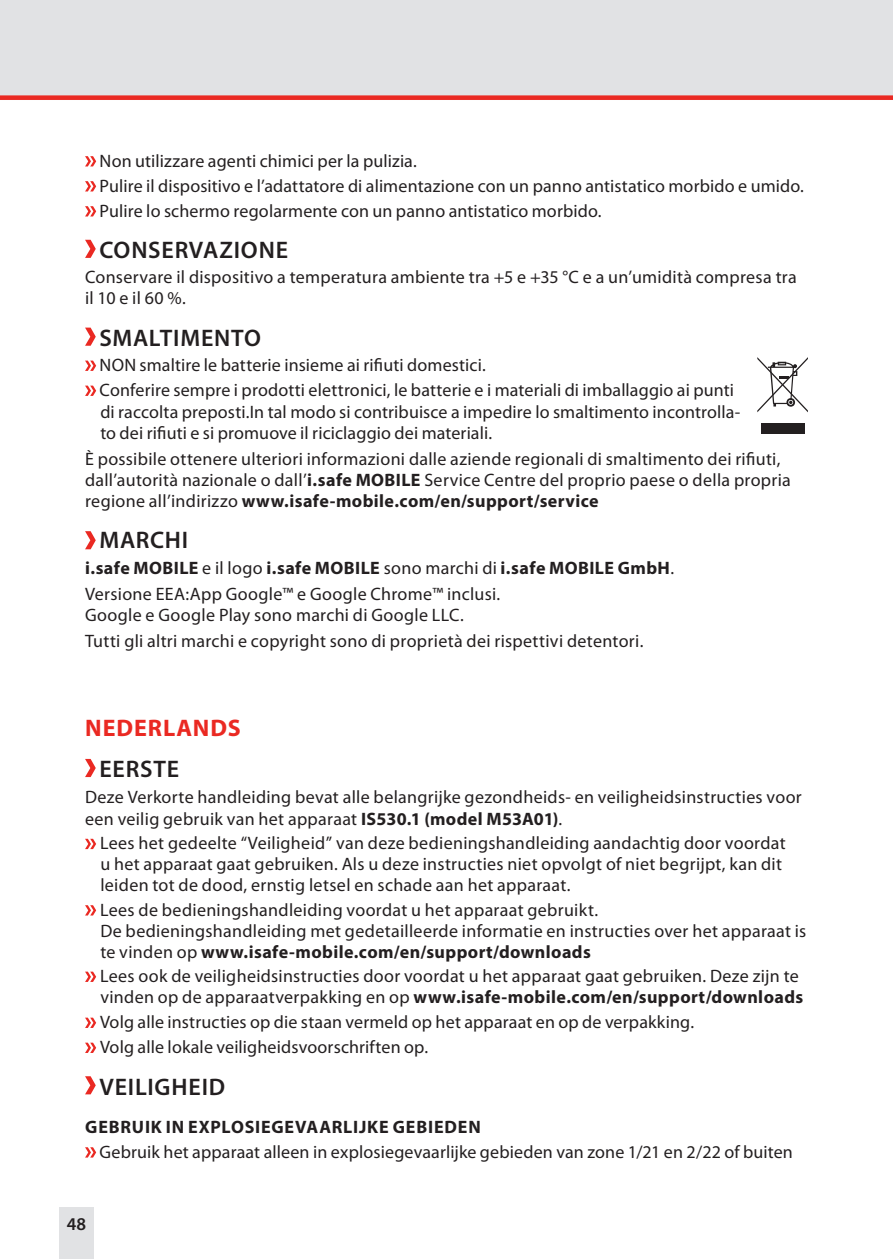
<style>
.page{position:relative;width:893px;height:1259px;background:#fff}
.page>*{position:absolute;margin:0;border:0;box-sizing:border-box;transform-origin:0 0}
.t1{font:600 24px "Myriad Pro";letter-spacing:.035em;color:#231f20}
.t2{font:700 24px "Myriad Pro";letter-spacing:.04em;color:#ea2922}
.t3{font:18px/21px "Myriad Pro";letter-spacing:.015em;color:#231f20}
.t4{font:700 18px "Myriad Pro";letter-spacing:.045em;color:#231f20}
.t5{font:600 18px "Myriad Pro";color:#231f20}
.s1{font-weight:700}
</style>
<div class="page">
<div style="left:60px;top:1208px;width:34px;height:51px;background:#e1e2e4"></div>
<div style="left:0;top:0;width:893px;height:95px;background:#e1e2e4"></div>
<svg style="left:0;top:95px;width:893px;height:5px;background:#e93933"></svg>
<svg style="left:85px;top:156px;width:11px;height:10px"></svg>
<svg style="left:85px;top:181px;width:11px;height:10px"></svg>
<svg style="left:85px;top:206px;width:11px;height:10px"></svg>
<svg style="left:85px;top:240px;width:11px;height:18px"></svg>
<svg style="left:85px;top:327px;width:11px;height:19px"></svg>
<svg style="left:85px;top:360px;width:11px;height:11px"></svg>
<svg style="left:85px;top:385px;width:11px;height:11px"></svg>
<svg style="left:85px;top:531px;width:11px;height:18px"></svg>
<svg style="left:85px;top:759px;width:11px;height:18px"></svg>
<svg style="left:85px;top:839px;width:11px;height:10px"></svg>
<svg style="left:85px;top:905px;width:11px;height:10px"></svg>
<svg style="left:85px;top:971px;width:11px;height:11px"></svg>
<svg style="left:85px;top:1017px;width:11px;height:11px"></svg>
<svg style="left:85px;top:1042px;width:11px;height:11px"></svg>
<svg style="left:85px;top:1076px;width:11px;height:18px"></svg>
<svg style="left:85px;top:1147px;width:11px;height:10px"></svg>
<div style="left:761px;top:423px;width:43px;height:11px;background:#231f20"></div>
<svg style="left:757px;top:357px;width:51px;height:55px"></svg>
<p class="t3" style="left:100px;top:148px;width:706px;line-height:24.9px">Non utilizzare agenti chimici per la pulizia.<br>Pulire il dispositivo e l’adattatore di alimentazione con un panno antistatico morbido e umido.<br>Pulire lo schermo regolarmente con un panno antistatico morbido.</p>
<h1 class="t1" style="left:99px;top:235px;width:190px">CONSERVAZIONE</h1>
<p class="t3" style="left:85px;top:267px;width:713px">Conservare il dispositivo a temperatura ambiente tra +5 e +35 °C e a un’umidità compresa tra il 10 e il 60 %.</p>
<h1 class="t1" style="left:99px;top:323px;width:163px">SMALTIMENTO</h1>
<p class="t3" style="left:100px;top:352px;width:636px;line-height:24.9px">NON smaltire le batterie insieme ai rifiuti domestici.<br>Conferire sempre i prodotti elettronici, le batterie e i materiali di imballaggio ai punti</p>
<p class="t3" style="left:100px;top:400px;width:641px">di raccolta preposti.In tal modo si contribuisce a impedire lo smaltimento incontrolla&shy;to dei rifiuti e si promuove il riciclaggio dei materiali.</p>
<p class="t3" style="left:85px;top:448px;width:707px">È possibile ottenere ulteriori informazioni dalle aziende regionali di smaltimento dei rifiuti, dall’autorità nazionale o dall’<span class="s1">i.safe MOBILE</span> Service Centre del proprio paese o della propria regione all’indirizzo <span class="s1">www.isafe-mobile.com/en/support/service</span></p>
<h1 class="t1" style="left:99px;top:525px;width:90px">MARCHI</h1>
<p class="t3" style="left:85px;top:555px;width:591px;line-height:25.8px"><span class="s1">i.safe MOBILE</span> e il logo <span class="s1">i.safe MOBILE</span> sono marchi di <span class="s1">i.safe MOBILE GmbH</span>.<br>Versione EEA:App Google™ e Google Chrome™ inclusi.</p>
<p class="t3" style="left:85px;top:602px;width:560px;line-height:25.8px">Google e Google Play sono marchi di Google LLC.<br>Tutti gli altri marchi e copyright sono di proprietà dei rispettivi detentori.</p>
<h1 class="t2" style="left:85px;top:712px;width:157px">NEDERLANDS</h1>
<h1 class="t1" style="left:99px;top:754px;width:81px">EERSTE</h1>
<p class="t3" style="left:85px;top:786px;width:718px">Deze Verkorte handleiding bevat alle belangrijke gezondheids- en veiligheidsinstructies voor een veilig gebruik van het apparaat <span class="s1">IS530.1 (model M53A01)</span>.</p>
<p class="t3" style="left:100px;top:832px;width:687px">Lees het gedeelte “Veiligheid” van deze bedieningshandleiding aandachtig door voordat u het apparaat gaat gebruiken. Als u deze instructies niet opvolgt of niet begrijpt, kan dit leiden tot de dood, ernstig letsel en schade aan het apparaat.</p>
<p class="t3" style="left:100px;top:899px;width:708px">Lees de bedieningshandleiding voordat u het apparaat gebruikt.<br>De bedieningshandleiding met gedetailleerde informatie en instructies over het apparaat is te vinden op <span class="s1">www.isafe-mobile.com/en/support/downloads</span></p>
<p class="t3" style="left:100px;top:965px;width:705px">Lees ook de veiligheidsinstructies door voordat u het apparaat gaat gebruiken. Deze zijn te vinden op de apparaatverpakking en op <span class="s1">www.isafe-mobile.com/en/support/downloads</span></p>
<p class="t3" style="left:100px;top:1009px;width:596px;line-height:24.9px">Volg alle instructies op die staan vermeld op het apparaat en op de verpakking.<br>Volg alle lokale veiligheidsvoorschriften op.</p>
<h1 class="t1" style="left:99px;top:1071px;width:127px">VEILIGHEID</h1>
<p class="t4" style="left:85px;top:1115px;width:397px">GEBRUIK IN EXPLOSIEGEVAARLIJKE GEBIEDEN</p>
<p class="t3" style="left:100px;top:1141px;width:695px">Gebruik het apparaat alleen in explosiegevaarlijke gebieden van zone 1/21 en 2/22 of buiten</p>
<p class="t5" style="left:67px;top:1212px;width:21px">48</p>
</div>
